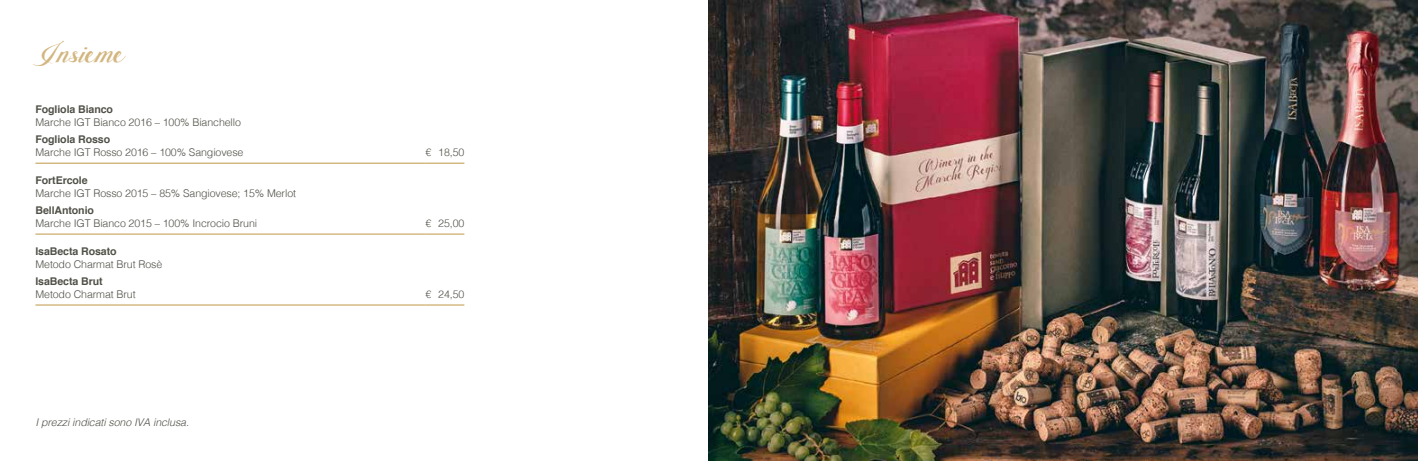
<style>
.page{position:relative;width:1418px;height:461px;background:#fff}
.page>*{position:absolute;margin:0;border:0;box-sizing:border-box;transform-origin:0 0}
.t1{font:35px "Pateglamt Scriptdemoversion";letter-spacing:.01em;color:#d3b67f}
.t2{font:300 10.62px "Helvetica";letter-spacing:-.01em;color:#515048}
.t3{font:700 10.62px "Helvetica";letter-spacing:-.01em;color:#515048}
.t4{font:italic 300 10.62px "Helvetica";letter-spacing:-.01em;color:#515048}
</style>
<div class="page">
<hr style="left:35px;top:163px;width:390px;height:1px;background:#c09848">
<svg style="left:425px;top:163px;width:39px;height:1px"></svg>
<hr style="left:35px;top:234px;width:390px;height:1px;background:#c09848">
<svg style="left:425px;top:234px;width:39px;height:1px"></svg>
<hr style="left:35px;top:305px;width:390px;height:1px;background:#c09848">
<svg style="left:425px;top:305px;width:39px;height:1px"></svg>
<img style="left:709px;top:0;width:708px;height:461px">
<h1 class="t1" style="left:35px;top:29px;width:88px">Insieme</h1>
<p class="t3" style="left:35px;top:101px;width:79px">Fogliola Bianco</p>
<p class="t2" style="left:35px;top:113px;width:207px">Marche IGT Bianco 2016 – 100% Bianchello</p>
<p class="t3" style="left:35px;top:131px;width:76px">Fogliola Rosso</p>
<p class="t2" style="left:35px;top:143px;width:209px">Marche IGT Rosso 2016 – 100% Sangiovese</p>
<p class="t2" style="left:425px;top:143px;width:40px">€ 18,50</p>
<p class="t3" style="left:35px;top:172px;width:54px">FortErcole</p>
<p class="t2" style="left:35px;top:184px;width:262px">Marche IGT Rosso 2015 – 85% Sangiovese; 15% Merlot</p>
<p class="t3" style="left:35px;top:202px;width:60px">BellAntonio</p>
<p class="t2" style="left:35px;top:214px;width:223px">Marche IGT Bianco 2015 – 100% Incrocio Bruni</p>
<p class="t2" style="left:425px;top:214px;width:40px">€ 25,00</p>
<p class="t3" style="left:35px;top:243px;width:83px">IsaBecta Rosato</p>
<p class="t2" style="left:35px;top:255px;width:128px">Metodo Charmat Brut Rosè</p>
<p class="t3" style="left:35px;top:273px;width:69px">IsaBecta Brut</p>
<p class="t2" style="left:35px;top:285px;width:102px">Metodo Charmat Brut</p>
<p class="t2" style="left:425px;top:285px;width:40px">€ 24,50</p>
<p class="t4" style="left:35px;top:412px;width:155px">I prezzi indicati sono IVA inclusa.</p>
</div>
